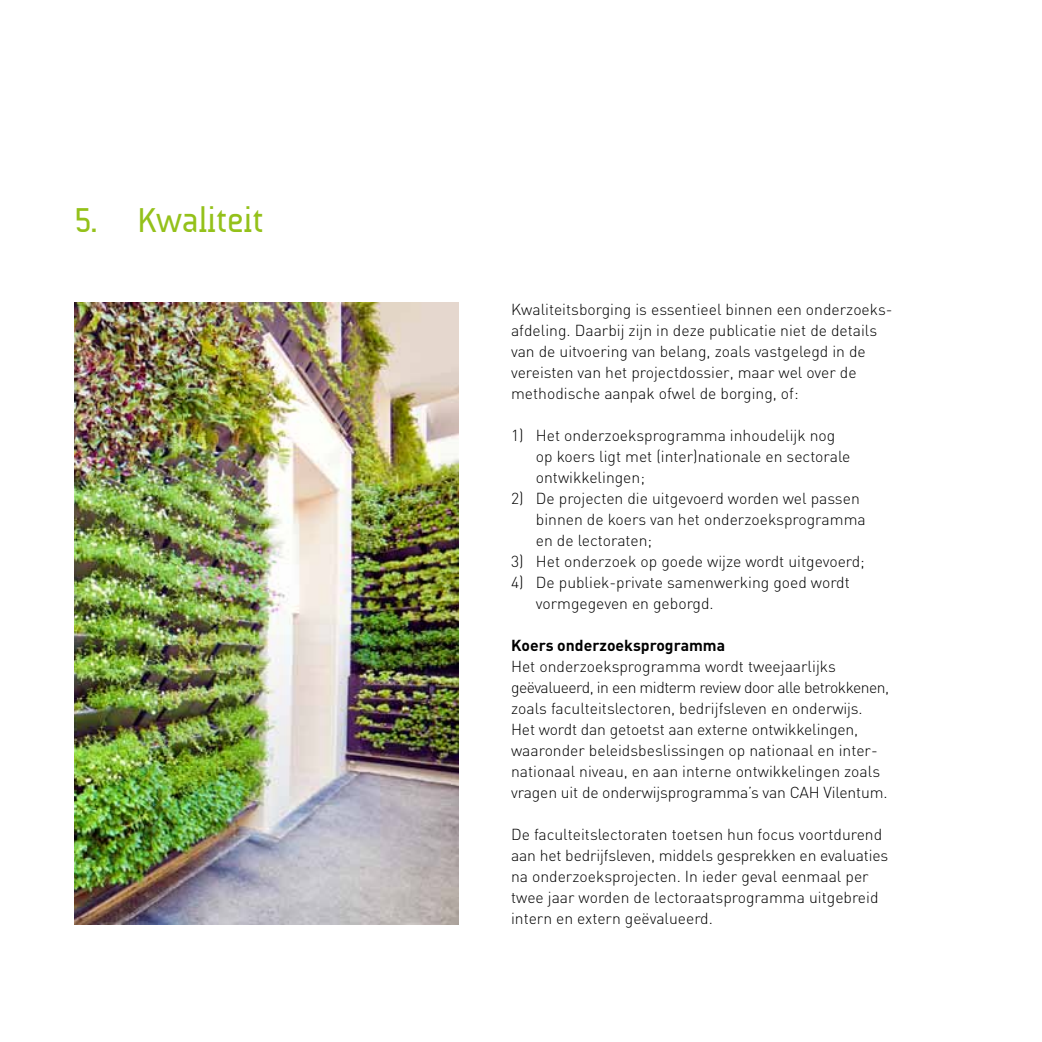
<style>
.page{position:relative;width:1042px;height:1042px;background:#fff}
.page>*{position:absolute;margin:0;border:0;box-sizing:border-box;transform-origin:0 0}
.t1{font:35px "A Udimat";letter-spacing:-.01em;color:#94c11a}
.t2{font:300 15.75px/21px "DIN";color:#000}
.t3{font:700 15.75px "DIN";color:#000}
</style>
<div class="page">
<img style="left:74px;top:302px;width:385px;height:622px">
<h1 class="t1" style="left:74px;top:201px;width:191px">5. Kwaliteit</h1>
<p class="t2" style="left:511px;top:299px;width:383px">Kwaliteitsborging is essentieel binnen een onderzoeks&shy;afdeling. Daarbij zijn in deze publicatie niet de details van de uitvoering van belang, zoals vastgelegd in de vereisten van het projectdossier, maar wel over de methodische aanpak ofwel de borging, of:</p>
<p class="t2" style="left:536px;top:425px;width:316px;text-indent:-25px">1) Het onderzoeksprogramma inhoudelijk nog op koers ligt met (inter)nationale en sectorale ontwikkelingen;</p>
<p class="t2" style="left:536px;top:488px;width:331px;text-indent:-25px">2) De projecten die uitgevoerd worden wel passen binnen de koers van het onderzoeksprogramma en de lectoraten;</p>
<p class="t2" style="left:511px;top:551px;width:355px">3) Het onderzoek op goede wijze wordt uitgevoerd;</p>
<p class="t2" style="left:536px;top:572px;width:315px;text-indent:-25px">4) De publiek-private samenwerking goed wordt vormgegeven en geborgd.</p>
<p class="t3" style="left:511px;top:635px;width:216px">Koers onderzoeksprogramma</p>
<p class="t2" style="left:511px;top:656px;width:380px">Het onderzoeksprogramma wordt tweejaarlijks geëvalueerd, in een midterm review door alle betrokkenen, zoals faculteitslectoren, bedrijfsleven en onderwijs.<br>Het wordt dan getoetst aan externe ontwikkelingen, waaronder beleidsbeslissingen op nationaal en inter&shy;nationaal niveau, en aan interne ontwikkelingen zoals vragen uit de onderwijsprogramma’s van CAH Vilentum.</p>
<p class="t2" style="left:511px;top:824px;width:379px">De faculteitslectoraten toetsen hun focus voortdurend aan het bedrijfsleven, middels gesprekken en evaluaties na onderzoeksprojecten. In ieder geval eenmaal per twee jaar worden de lectoraatsprogramma uitgebreid intern en extern geëvalueerd.</p>
</div>
